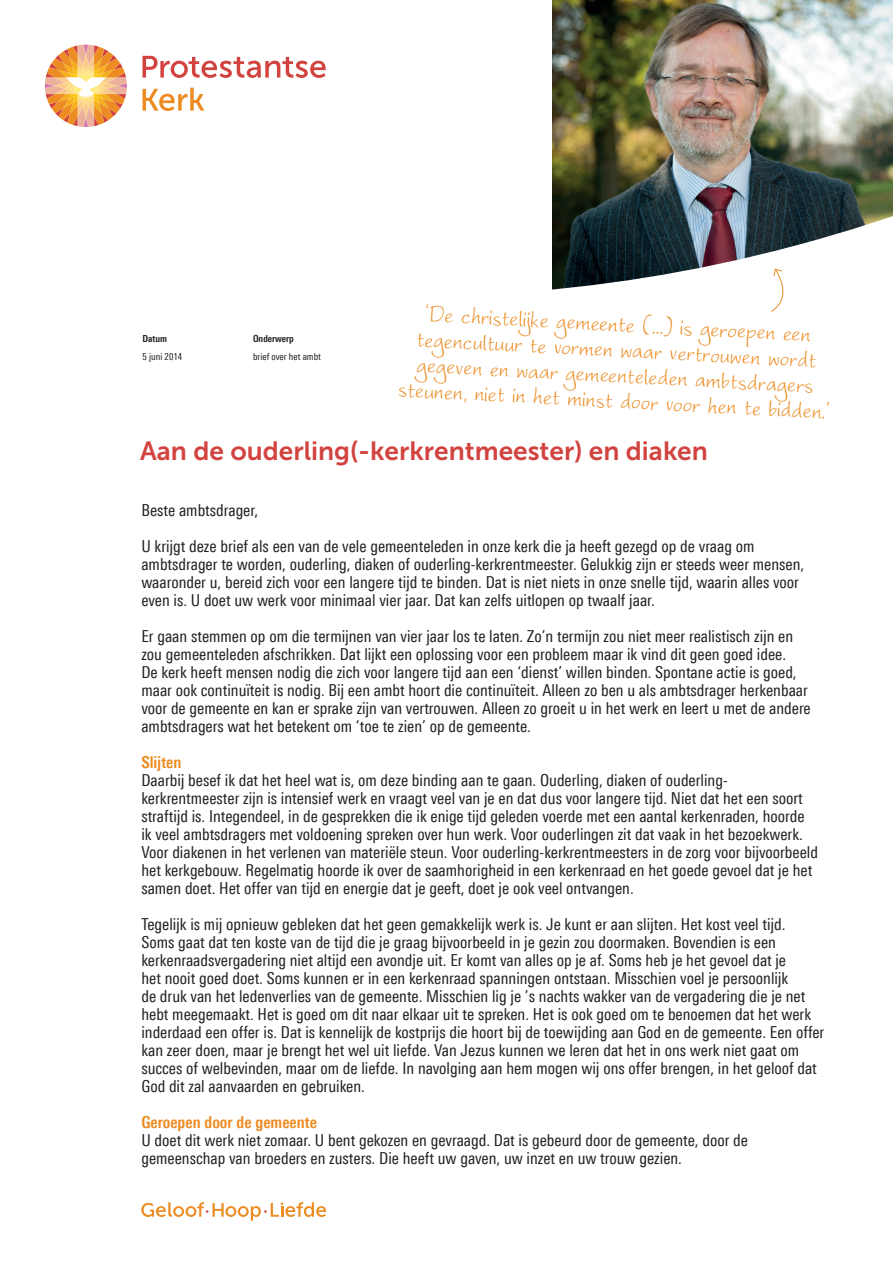
<style>
.page{position:relative;width:893px;height:1263px;background:#fff}
.page>*{position:absolute;margin:0;border:0;box-sizing:border-box;transform-origin:0 0}
.Broodtekst{font:30px/25.5px "Worstveld Sling";color:#ec8c22;text-align:center}
.t1{font:26.25px "Museo Sans 700";color:#d2433f}
.Broodtekst-2{font:16.5px/18px "Linotype Univers 420 Cn";color:#231f20}
.SUBKOPJE{font:700 16.5px "Linotype Univers 620 Cn";color:#ec8c22}
.t2{font:9.75px "Linotype Univers 420 Cn";color:#231f20}
.t3{font:700 9.75px "Linotype Univers 620 Cn";color:#231f20}
</style>
<div class="page">
<img style="left:553px;top:0;width:340px;height:181px">
<svg style="left:552px;top:181px;width:341px;height:109px"></svg>
<svg style="left:142px;top:56px;width:184px;height:22px"></svg>
<svg style="left:142px;top:88px;width:62px;height:23px"></svg>
<svg style="left:45px;top:45px;width:82px;height:82px"></svg>
<svg style="left:141px;top:1202px;width:185px;height:19px"></svg>
<svg style="left:771px;top:268px;width:23px;height:44px"></svg>
<p class="t3" style="left:142px;top:333px;width:26px">Datum</p>
<p class="t3" style="left:253px;top:333px;width:42px">Onderwerp</p>
<p class="t2" style="left:142px;top:351px;width:41px">5 juni 2014</p>
<p class="t2" style="left:253px;top:351px;width:69px">brief over het ambt</p>
<p class="Broodtekst" style="left:403px;top:302px;width:433px;rotate:3deg">‘De christelijke gemeente (…) is geroepen een tegencultuur te vormen waar vertrouwen wordt gegeven en waar gemeenteleden ambtsdragers steunen, niet in het minst door voor hen te bidden.’</p>
<p class="t1" style="left:140px;top:436px;width:569px">Aan de ouderling(-kerkrentmeester) en diaken</p>
<p class="Broodtekst-2" style="left:141px;top:501px;width:118px">Beste ambtsdrager,</p>
<p class="Broodtekst-2" style="left:141px;top:537px;width:664px">U krijgt deze brief als een van de vele gemeenteleden in onze kerk die ja heeft gezegd op de vraag om ambtsdrager te worden, ouderling, diaken of ouderling-kerkrentmeester. Gelukkig zijn er steeds weer mensen, waaronder u, bereid zich voor een langere tijd te binden. Dat is niet niets in onze snelle tijd, waarin alles voor even is. U doet uw werk voor minimaal vier jaar. Dat kan zelfs uitlopen op twaalf jaar.</p>
<p class="Broodtekst-2" style="left:141px;top:627px;width:671px">Er gaan stemmen op om die termijnen van vier jaar los te laten. Zo’n termijn zou niet meer realistisch zijn en zou gemeenteleden afschrikken. Dat lijkt een oplossing voor een probleem maar ik vind dit geen goed idee.<br>De kerk heeft mensen nodig die zich voor langere tijd aan een ‘dienst’ willen binden. Spontane actie is goed, maar ook continuïteit is nodig. Bij een ambt hoort die continuïteit. Alleen zo ben u als ambtsdrager herkenbaar voor de gemeente en kan er sprake zijn van vertrouwen. Alleen zo groeit u in het werk en leert u met de andere ambtsdragers wat het betekent om ‘toe te zien’ op de gemeente.</p>
<p class="SUBKOPJE" style="left:141px;top:752px;width:42px">Slijten</p>
<p class="Broodtekst-2" style="left:141px;top:771px;width:678px">Daarbij besef ik dat het heel wat is, om deze binding aan te gaan. Ouderling, diaken of ouderling&shy;kerkrentmeester zijn is intensief werk en vraagt veel van je en dat dus voor langere tijd. Niet dat het een soort straftijd is. Integendeel, in de gesprekken die ik enige tijd geleden voerde met een aantal kerkenraden, hoorde ik veel ambtsdragers met voldoening spreken over hun werk. Voor ouderlingen zit dat vaak in het bezoekwerk.<br>Voor diakenen in het verlenen van materiële steun. Voor ouderling-kerkrentmeesters in de zorg voor bijvoorbeeld het kerkgebouw. Regelmatig hoorde ik over de saamhorigheid in een kerkenraad en het goede gevoel dat je het samen doet. Het offer van tijd en energie dat je geeft, doet je ook veel ontvangen.</p>
<p class="Broodtekst-2" style="left:141px;top:915px;width:684px">Tegelijk is mij opnieuw gebleken dat het geen gemakkelijk werk is. Je kunt er aan slijten. Het kost veel tijd.<br>Soms gaat dat ten koste van de tijd die je graag bijvoorbeeld in je gezin zou doormaken. Bovendien is een kerkenraadsvergadering niet altijd een avondje uit. Er komt van alles op je af. Soms heb je het gevoel dat je<br>het nooit goed doet. Soms kunnen er in een kerkenraad spanningen ontstaan. Misschien voel je persoonlijk<br>de druk van het ledenverlies van de gemeente. Misschien lig je ’s nachts wakker van de vergadering die je net hebt meegemaakt. Het is goed om dit naar elkaar uit te spreken. Het is ook goed om te benoemen dat het werk inderdaad een offer is. Dat is kennelijk de kostprijs die hoort bij de toewijding aan God en de gemeente. Een offer kan zeer doen, maar je brengt het wel uit liefde. Van Jezus kunnen we leren dat het in ons werk niet gaat om succes of welbevinden, maar om de liefde. In navolging aan hem mogen wij ons offer brengen, in het geloof dat God dit zal aanvaarden en gebruiken.</p>
<p class="SUBKOPJE" style="left:141px;top:1112px;width:177px">Geroepen door de gemeente</p>
<p class="Broodtekst-2" style="left:141px;top:1131px;width:608px">U doet dit werk niet zomaar. U bent gekozen en gevraagd. Dat is gebeurd door de gemeente, door de gemeenschap van broeders en zusters. Die heeft uw gaven, uw inzet en uw trouw gezien.</p>
</div>
